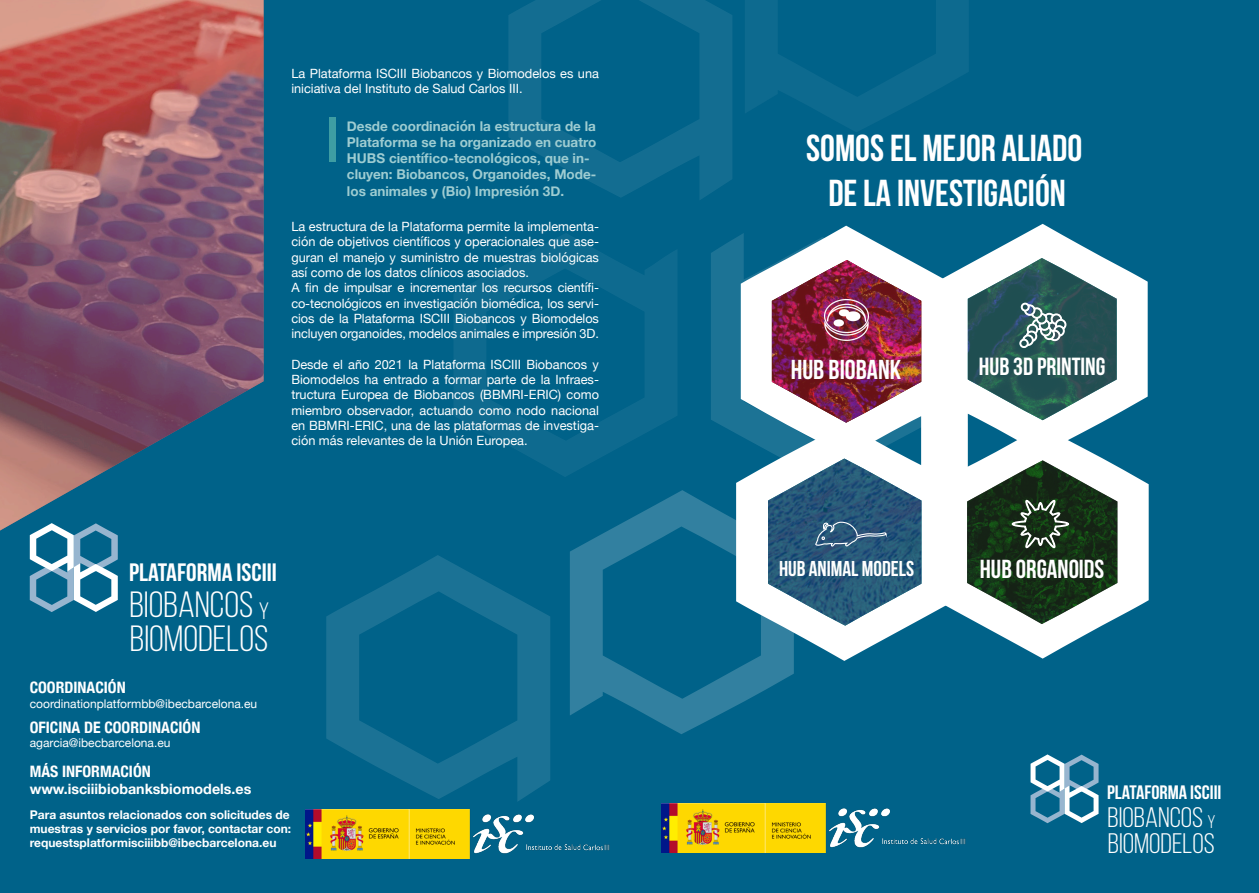
<style>
.page{position:relative;width:1259px;height:893px;background:#006289}
.page>*{position:absolute;margin:0;border:0;box-sizing:border-box;transform-origin:0 0}
.t1{font:700 37.5px/45px "Bebas Neue";color:#fff;text-align:center}
.t2{font:36.45px/33.3px "Bebas Neue";color:#fff;scale:1.06 1}
.t3{font:28.2px/25.8px "Bebas Neue";color:#fff;scale:1.06 1}
.t4{font:700 27.3px "Bebas Neue";color:#fff}
.t5{font:700 26.1px "Bebas Neue";color:#fff}
.t6{font:700 25.2px "Bebas Neue";color:#fff;scale:1.06 1}
.t7{font:700 24.75px "Bebas Neue";color:#fff}
.t8{font:23.7px "Bebas Neue";color:#fff;scale:1.06 1}
.t9{font:700 21.45px "Bebas Neue";color:#fff}
.t10{font:700 19.5px "Bebas Neue";color:#fff;scale:1.06 1}
.t11{font:18.3px "Bebas Neue";color:#fff;scale:1.06 1}
.t12{font:700 condensed 15.75px "Helvetica Neue";color:#fff}
.t13{font:700 14.25px "Helvetica Neue";color:#fff}
.t14{font:700 13.5px/16.2px "Helvetica Neue";color:#9eccd1}
.t15{font:12.75px/15.3px "Helvetica Neue";color:#fff}
.t16{font:700 12px/14.4px "Helvetica Neue";color:#fff;text-align:justify}
.t17{font:12px "Helvetica Neue";color:#fff}
</style>
<div class="page">
<svg style="left:745px;top:0;width:224px;height:132px"></svg>
<svg style="left:454px;top:233px;width:223px;height:244px"></svg>
<svg style="left:508px;top:0;width:224px;height:200px"></svg>
<svg style="left:711px;top:235px;width:30px;height:198px;background:#1a7294"></svg>
<svg style="left:570px;top:490px;width:224px;height:244px"></svg>
<svg style="left:326px;top:555px;width:224px;height:247px"></svg>
<svg style="left:1030px;top:754px;width:68px;height:69px"></svg>
<svg style="left:952px;top:224px;width:195px;height:199px;fill:#fff"></svg>
<svg style="left:967px;top:258px;width:149px;height:162px;background:#5f8182"></svg>
<svg style="left:736px;top:396px;width:217px;height:265px;fill:#fff"></svg>
<svg style="left:768px;top:468px;width:153px;height:158px;background:#547b95"></svg>
<svg style="left:741px;top:226px;width:211px;height:242px;fill:#fff"></svg>
<img style="left:772px;top:260px;width:149px;height:163px">
<div style="left:826px;top:302px;width:57px;height:53px;background:#231f20;opacity:.62"></div>
<img style="left:824px;top:300px;width:44px;height:41px">
<svg style="left:936px;top:423px;width:212px;height:236px;fill:#fff"></svg>
<svg style="left:967px;top:460px;width:150px;height:164px;background:#536755"></svg>
<svg style="left:30px;top:530px;width:88px;height:82px"></svg>
<img style="left:305px;top:810px;width:305px;height:49px">
<img style="left:661px;top:804px;width:305px;height:49px">
<div style="left:330px;top:118px;width:6px;height:44px;background:#3e9da3"></div>
<img style="left:0;top:0;width:264px;height:530px">
<p class="t15" style="left:291px;top:67px;width:309px">La Plataforma ISCIII Biobancos y Biomodelos es una iniciativa del Instituto de Salud Carlos III.</p>
<p class="t14" style="left:347px;top:118px;width:251px">Desde coordinación la estructura de la Plataforma se ha organizado en cuatro HUBS científico-tecnológicos, que in&shy;cluyen: Biobancos, Organoides, Mode&shy;los animales y (Bio) Impresión 3D.</p>
<p class="t15" style="left:291px;top:220px;width:309px">La estructura de la Plataforma permite la implementa&shy;ción de objetivos científicos y operacionales que ase&shy;guran el manejo y suministro de muestras biológicas así como de los datos clínicos asociados.<br>A fin de impulsar e incrementar los recursos científi&shy;co-tecnológicos en investigación biomédica, los servi&shy;cios de la Plataforma ISCIII Biobancos y Biomodelos incluyen organoides, modelos animales e impresión 3D.</p>
<p class="t15" style="left:291px;top:357px;width:309px;text-align:justify">Desde el año 2021 la Plataforma ISCIII Biobancos y Biomodelos ha entrado a formar parte de la Infraes&shy;tructura Europea de Biobancos (BBMRI-ERIC) como miembro observador, actuando como nodo nacional en BBMRI-ERIC, una de las plataformas de investiga&shy;ción más relevantes de la Unión Europea.</p>
<h3 class="t6" style="left:129px;top:559px;width:141px">PLATAFORMA ISCIII</h3>
<h2 class="t2" style="left:129px;top:588px;width:132px">BIOBANCOS<br>BIOMODELOS</h2>
<h3 class="t8" style="left:259px;top:598px;width:11px">Y</h3>
<p class="t12" style="left:30px;top:675px;width:97px">COORDINACIÓN</p>
<p class="t17" style="left:30px;top:695px;width:229px">coordinationplatformbb@ibecbarcelona.eu</p>
<p class="t12" style="left:30px;top:714px;width:172px">OFICINA DE COORDINACIÓN</p>
<p class="t17" style="left:30px;top:734px;width:142px">agarcia@ibecbarcelona.eu</p>
<p class="t12" style="left:30px;top:758px;width:123px">MÁS INFORMACIÓN</p>
<p class="t13" style="left:30px;top:777px;width:223px">www.isciiibiobanksbiomodels.es</p>
<p class="t16" style="left:30px;top:807px;width:263px">Para asuntos relacionados con solicitudes de muestras y servicios por favor, contactar con: requestsplatformisciiibb@ibecbarcelona.eu</p>
<h1 class="t1" style="left:806px;top:125px;width:278px">SOMOS EL MEJOR ALIADO<br>DE LA INVESTIGACIÓN</h1>
<h3 class="t4" style="left:790px;top:354px;width:112px">HUB BIOBANK</h3>
<h3 class="t7" style="left:979px;top:353px;width:128px">HUB 3D PRINTING</h3>
<h3 class="t9" style="left:779px;top:557px;width:136px">HUB ANIMAL MODELS</h3>
<h3 class="t5" style="left:980px;top:555px;width:126px">HUB ORGANOIDS</h3>
<h3 class="t10" style="left:1107px;top:782px;width:109px">PLATAFORMA ISCIII</h3>
<h3 class="t3" style="left:1107px;top:804px;width:103px">BIOBANCOS<br>BIOMODELOS</h3>
<h3 class="t11" style="left:1207px;top:812px;width:9px">Y</h3>
</div>
